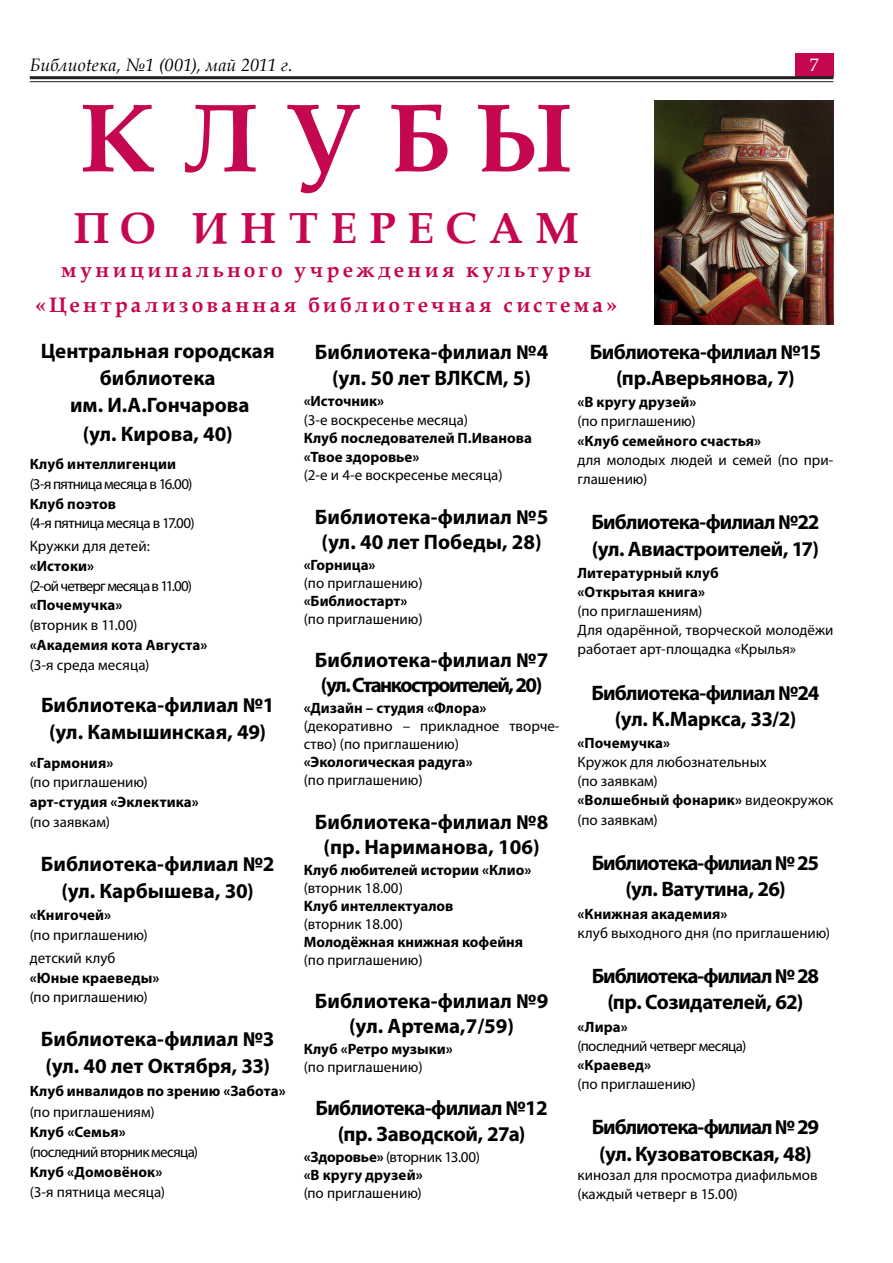
<style>
.page{position:relative;width:893px;height:1263px;background:#fff}
.page>*{position:absolute;margin:0;border:0;box-sizing:border-box;transform-origin:0 0}
.Заголовок{font:700 97.5px "Book Antiqua";letter-spacing:.285em;color:#c50750}
.Заголовок-2{font:700 43.5px "Book Antiqua";letter-spacing:.275em;color:#c50750}
.Заголовок-3{font:700 21px/26.8px "Myriad Pro";letter-spacing:-.01em;color:#000;text-align:center}
.Заголовок-4{font:700 21px/34.5px "Book Antiqua";letter-spacing:.165em;color:#c50750;text-align:center}
.Заголовок-5{font:700 21px "Myriad Pro";letter-spacing:-.05em;color:#000}
.Заголовок-6{font:700 21px "Myriad Pro";letter-spacing:-.03em;color:#000}
.Заголовок-7{font:700 21px "Myriad Pro";letter-spacing:-.04em;color:#000}
.Заголовок-8{font:700 21px "Myriad Pro";letter-spacing:-.07em;color:#000}
.t1{font:italic 18px "Book Antiqua";letter-spacing:.005em;color:#000}
.t2{font:18px "Book Antiqua";color:#fff}
.Заголовок-9{font:15px/19.2px "Myriad Pro";color:#000}
.Заголовок-10{font:700 15px "Myriad Pro";letter-spacing:.005em;color:#000}
.Заголовок-11{font:15px "Myriad Pro";letter-spacing:-.035em;color:#000}
.Заголовок-12{font:15px "Myriad Pro";letter-spacing:-.055em;color:#000}
.Заголовок-13{font:15px "Myriad Pro";letter-spacing:-.045em;color:#000}
.Заголовок-14{font:15px "Myriad Pro";letter-spacing:-.05em;color:#000}
.Заголовок-15{font:15px "Myriad Pro";letter-spacing:-.025em;color:#000}
.s1{font-weight:700}
</style>
<div class="page">
<div style="left:795px;top:53px;width:38px;height:23px;background:#c50750"></div>
<hr style="left:30px;top:76px;width:803px;height:3px;background:#231f20">
<hr style="left:30px;top:81px;width:803px;height:1px;background:#231f20">
<img style="left:655px;top:101px;width:178px;height:223px">
<p class="t1" style="left:30px;top:52px;width:264px">Библиоtека, №1 (001), май 2011 г.</p>
<p class="t2" style="left:810px;top:52px;width:10px">7</p>
<p class="Заголовок" style="left:80px;top:72px;width:495px">КЛУБЫ</p>
<p class="Заголовок-2" style="left:73px;top:198px;width:507px">ПО ИНТЕРЕСАМ</p>
<p class="Заголовок-4" style="left:35px;top:253px;width:583px">муниципального учреждения культуры «Централизованная библиотечная система»</p>
<p class="Заголовок-3" style="left:41px;top:337px;width:235px">Центральная городская библиотека</p>
<p class="Заголовок-3" style="left:70px;top:391px;width:181px">им. И.А.Гончарова</p>
<p class="Заголовок-3" style="left:83px;top:419px;width:151px">(ул. Кирова, 40)</p>
<p class="Заголовок-10" style="left:30px;top:454px;width:148px">Клуб интеллигенции</p>
<p class="Заголовок-13" style="left:30px;top:475px;width:164px">(3-я пятница месяца в 16.00)</p>
<p class="Заголовок-10" style="left:30px;top:494px;width:88px">Клуб поэтов</p>
<p class="Заголовок-11" style="left:30px;top:514px;width:166px">(4-я пятница месяца в 17.00)</p>
<p class="Заголовок-9" style="left:30px;top:536px;width:122px">Кружки для детей:</p>
<p class="Заголовок-10" style="left:30px;top:556px;width:66px">«Истоки»</p>
<p class="Заголовок-12" style="left:30px;top:576px;width:164px">(2-ой четверг месяца в 11.00)</p>
<p class="Заголовок-10" style="left:30px;top:595px;width:94px">«Почемучка»</p>
<p class="Заголовок-9" style="left:30px;top:615px;width:109px">(вторник в 11.00)</p>
<p class="Заголовок-10" style="left:30px;top:635px;width:179px">«Академия кота Августа»</p>
<p class="Заголовок-9" style="left:30px;top:655px;width:121px">(3-я среда месяца)</p>
<p class="Заголовок-3" style="left:41px;top:691px;width:235px">Библиотека-филиал №1</p>
<p class="Заголовок-3" style="left:49px;top:718px;width:218px">(ул. Камышинская, 49)</p>
<p class="Заголовок-10" style="left:30px;top:753px;width:85px">«Гармония»</p>
<p class="Заголовок-9" style="left:30px;top:772px;width:120px">(по приглашению)</p>
<p class="Заголовок-10" style="left:30px;top:792px;width:170px">арт-студия «Эклектика»</p>
<p class="Заголовок-9" style="left:30px;top:812px;width:82px">(по заявкам)</p>
<p class="Заголовок-3" style="left:41px;top:849px;width:235px">Библиотека-филиал №2</p>
<p class="Заголовок-3" style="left:62px;top:876px;width:194px">(ул. Карбышева, 30)</p>
<p class="Заголовок-10" style="left:30px;top:905px;width:83px">«Книгочей»</p>
<p class="Заголовок-9" style="left:30px;top:925px;width:120px">(по приглашению)</p>
<p class="Заголовок-9" style="left:30px;top:948px;width:87px">детский клуб</p>
<p class="Заголовок-10" style="left:30px;top:968px;width:131px">«Юные краеведы»</p>
<p class="Заголовок-9" style="left:30px;top:987px;width:120px">(по приглашению)</p>
<p class="Заголовок-3" style="left:41px;top:1025px;width:235px">Библиотека-филиал №3</p>
<p class="Заголовок-3" style="left:45px;top:1052px;width:226px">(ул. 40 лет Октября, 33)</p>
<p class="Заголовок-10" style="left:30px;top:1081px;width:257px">Клуб инвалидов по зрению «Забота»</p>
<p class="Заголовок-9" style="left:30px;top:1102px;width:126px">(по приглашениям)</p>
<p class="Заголовок-10" style="left:30px;top:1122px;width:97px">Клуб «Семья»</p>
<p class="Заголовок-14" style="left:30px;top:1143px;width:170px">(последний вторник месяца)</p>
<p class="Заголовок-10" style="left:30px;top:1162px;width:134px">Клуб «Домовёнок»</p>
<p class="Заголовок-9" style="left:30px;top:1182px;width:137px">(3-я пятница месяца)</p>
<p class="Заголовок-6" style="left:590px;top:338px;width:233px">Библиотека-филиал №15</p>
<p class="Заголовок-3" style="left:616px;top:364px;width:180px">(пр.Аверьянова, 7)</p>
<p class="Заголовок-10" style="left:578px;top:392px;width:120px">«В кругу друзей»</p>
<p class="Заголовок-9" style="left:578px;top:411px;width:120px">(по приглашению)</p>
<p class="Заголовок-10" style="left:578px;top:431px;width:185px">«Клуб семейного счастья»</p>
<p class="Заголовок-9" style="left:578px;top:450px;width:257px">для молодых людей и семей (по при&shy;глашению)</p>
<p class="Заголовок-7" style="left:591px;top:508px;width:230px">Библиотека-филиал №22</p>
<p class="Заголовок-3" style="left:592px;top:534px;width:229px">(ул. Авиастроителей, 17)</p>
<p class="Заголовок-10" style="left:578px;top:563px;width:143px">Литературный клуб</p>
<p class="Заголовок-10" style="left:578px;top:582px;width:129px">«Открытая книга»</p>
<p class="Заголовок-9" style="left:578px;top:601px;width:126px">(по приглашениям)</p>
<p class="Заголовок-9" style="left:578px;top:620px;width:257px">Для одарённой, творческой молодёжи работает арт-площадка «Крылья»</p>
<p class="Заголовок-7" style="left:591px;top:679px;width:230px">Библиотека-филиал №24</p>
<p class="Заголовок-3" style="left:615px;top:705px;width:183px">(ул. К.Маркса, 33/2)</p>
<p class="Заголовок-10" style="left:578px;top:733px;width:94px">«Почемучка»</p>
<p class="Заголовок-9" style="left:578px;top:752px;width:191px">Кружок для любознательных</p>
<p class="Заголовок-9" style="left:578px;top:771px;width:82px">(по заявкам)</p>
<p class="Заголовок-9" style="left:578px;top:791px;width:257px"><span class="s1">«Волшебный фонарик»</span> видеокружок (по заявкам)</p>
<p class="Заголовок-5" style="left:592px;top:849px;width:229px">Библиотека-филиал № 25</p>
<p class="Заголовок-3" style="left:625px;top:875px;width:162px">(ул. Ватутина, 26)</p>
<p class="Заголовок-10" style="left:578px;top:904px;width:151px">«Книжная академия»</p>
<p class="Заголовок-9" style="left:578px;top:923px;width:254px">клуб выходного дня (по приглашению)</p>
<p class="Заголовок-5" style="left:592px;top:962px;width:229px">Библиотека-филиал № 28</p>
<p class="Заголовок-3" style="left:607px;top:988px;width:197px">(пр. Созидателей, 62)</p>
<p class="Заголовок-10" style="left:578px;top:1017px;width:52px">«Лира»</p>
<p class="Заголовок-11" style="left:578px;top:1036px;width:170px">(последний четверг месяца)</p>
<p class="Заголовок-10" style="left:578px;top:1055px;width:75px">«Краевед»</p>
<p class="Заголовок-9" style="left:578px;top:1074px;width:120px">(по приглашению)</p>
<p class="Заголовок-5" style="left:592px;top:1113px;width:229px">Библиотека-филиал № 29</p>
<p class="Заголовок-3" style="left:599px;top:1139px;width:214px">(ул. Кузоватовская, 48)</p>
<p class="Заголовок-9" style="left:578px;top:1165px;width:241px">кинозал для просмотра диафильмов</p>
<p class="Заголовок-9" style="left:578px;top:1184px;width:162px">(каждый четверг в 15.00)</p>
<p class="Заголовок-3" style="left:315px;top:338px;width:235px">Библиотека-филиал №4</p>
<p class="Заголовок-3" style="left:332px;top:364px;width:201px">(ул. 50 лет ВЛКСМ, 5)</p>
<p class="Заголовок-10" style="left:304px;top:391px;width:82px">«Источник»</p>
<p class="Заголовок-9" style="left:304px;top:410px;width:166px">(3-е воскресенье месяца)</p>
<p class="Заголовок-10" style="left:304px;top:428px;width:230px">Клуб последователей П.Иванова</p>
<p class="Заголовок-10" style="left:304px;top:447px;width:117px">«Твое здоровье»</p>
<p class="Заголовок-9" style="left:304px;top:465px;width:201px">(2-е и 4-е воскресенье месяца)</p>
<p class="Заголовок-3" style="left:315px;top:502px;width:235px">Библиотека-филиал №5</p>
<p class="Заголовок-3" style="left:321px;top:528px;width:222px">(ул. 40 лет Победы, 28)</p>
<p class="Заголовок-10" style="left:304px;top:555px;width:73px">«Горница»</p>
<p class="Заголовок-9" style="left:304px;top:573px;width:121px">(по приглашению)</p>
<p class="Заголовок-10" style="left:304px;top:591px;width:105px">«Библиостарт»</p>
<p class="Заголовок-9" style="left:304px;top:609px;width:121px">(по приглашению)</p>
<p class="Заголовок-3" style="left:315px;top:646px;width:235px">Библиотека-филиал №7</p>
<p class="Заголовок-8" style="left:321px;top:671px;width:223px">(ул. Станкостроителей, 20)</p>
<p class="Заголовок-10" style="left:304px;top:698px;width:184px">«Дизайн – студия «Флора»</p>
<p class="Заголовок-9" style="left:304px;top:717px;width:257px;line-height:18px">(декоративно – прикладное творче&shy;ство) (по приглашению)</p>
<p class="Заголовок-10" style="left:304px;top:752px;width:171px">«Экологическая радуга»</p>
<p class="Заголовок-9" style="left:304px;top:770px;width:121px">(по приглашению)</p>
<p class="Заголовок-3" style="left:315px;top:807px;width:235px">Библиотека-филиал №8</p>
<p class="Заголовок-3" style="left:324px;top:832px;width:218px">(пр. Нариманова, 106)</p>
<p class="Заголовок-10" style="left:304px;top:860px;width:229px">Клуб любителей истории «Клио»</p>
<p class="Заголовок-9" style="left:304px;top:878px;width:101px">(вторник 18.00)</p>
<p class="Заголовок-10" style="left:304px;top:896px;width:151px">Клуб интеллектуалов</p>
<p class="Заголовок-9" style="left:304px;top:914px;width:101px">(вторник 18.00)</p>
<p class="Заголовок-10" style="left:304px;top:932px;width:221px">Молодёжная книжная кофейня</p>
<p class="Заголовок-9" style="left:304px;top:950px;width:121px">(по приглашению)</p>
<p class="Заголовок-3" style="left:315px;top:987px;width:235px">Библиотека-филиал №9</p>
<p class="Заголовок-3" style="left:349px;top:1012px;width:167px">(ул. Артема,7/59)</p>
<p class="Заголовок-10" style="left:304px;top:1039px;width:151px">Клуб «Ретро музыки»</p>
<p class="Заголовок-9" style="left:304px;top:1057px;width:121px">(по приглашению)</p>
<p class="Заголовок-6" style="left:315px;top:1094px;width:234px">Библиотека-филиал №12</p>
<p class="Заголовок-3" style="left:338px;top:1119px;width:189px">(пр. Заводской, 27а)</p>
<p class="Заголовок-15" style="left:304px;top:1147px;width:178px"><span class="s1">«Здоровье»</span> (вторник 13.00)</p>
<p class="Заголовок-10" style="left:304px;top:1165px;width:120px">«В кругу друзей»</p>
<p class="Заголовок-9" style="left:304px;top:1183px;width:120px">(по приглашению)</p>
</div>
